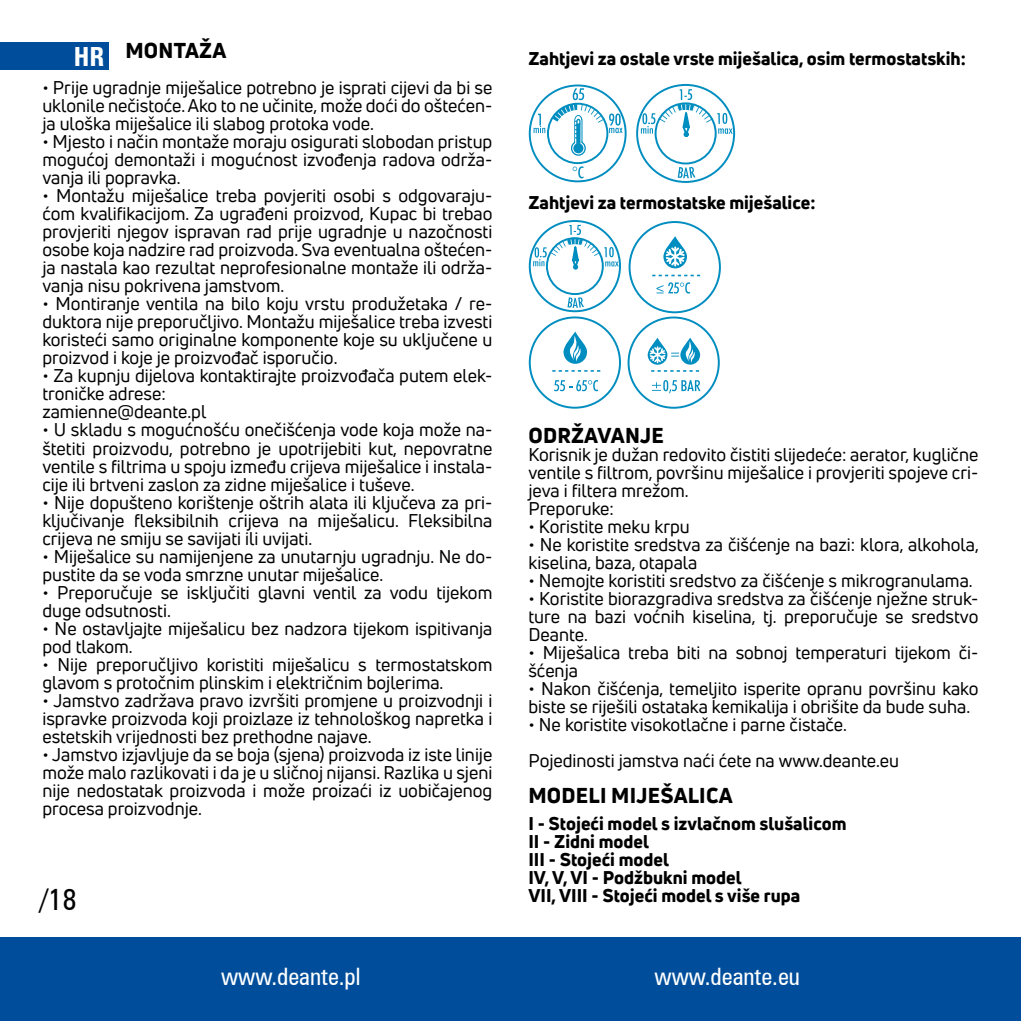
<style>
.page{position:relative;width:1021px;height:1021px;background:#fff}
.page>*{position:absolute;margin:0;border:0;box-sizing:border-box;transform-origin:0 0}
.t1{font:30px "Zurich Cn AT";color:#000}
.t2{font:24px "Zurich Cn AT";color:#fff}
.t3{font:800 21px "Uni Neue";letter-spacing:.01em;color:#000}
.t4{font:18px/18px "Uni Neue";color:#000}
.t5{font:800 18px/18px "Uni Neue";color:#000}
.s1{font-family:"Zurich Cn PL";font-weight:700;font-size:24px;color:#fff}
</style>
<div class="page">
<div style="left:0;top:936px;width:1020px;height:84px;background:#004e9b"></div>
<div style="left:0;top:43px;width:108px;height:27px;background:#004e9b"></div>
<div style="left:636px;top:84px;width:99px;height:99px;border:2px solid #008dc0;border-radius:50%"></div>
<div style="left:654px;top:102px;width:62px;height:62px;border:2px solid #008dc0;border-radius:50%"></div>
<svg style="left:677px;top:167px;width:18px;height:11px"></svg>
<svg style="left:641px;top:89px;width:91px;height:48px"></svg>
<div style="left:529px;top:84px;width:97px;height:98px;border:2px solid #008dc0;border-radius:50%"></div>
<div style="left:547px;top:103px;width:61px;height:61px;border:2px solid #008dc0;border-radius:50%"></div>
<svg style="left:572px;top:166px;width:11px;height:12px"></svg>
<svg style="left:551px;top:88px;width:71px;height:68px"></svg>
<svg style="left:533px;top:114px;width:12px;height:19px"></svg>
<svg style="left:563px;top:331px;width:24px;height:33px"></svg>
<svg style="left:567px;top:336px;width:15px;height:26px"></svg>
<div style="left:529px;top:316px;width:92px;height:92px;border:2px solid #008dc0;border-radius:50%"></div>
<svg style="left:552px;top:370px;width:48px;height:2px"></svg>
<div style="left:627px;top:316px;width:92px;height:93px;border:2px solid #008dc0;border-radius:50%"></div>
<svg style="left:647px;top:338px;width:52px;height:34px"></svg>
<svg style="left:554px;top:380px;width:44px;height:11px"></svg>
<svg style="left:652px;top:380px;width:48px;height:13px"></svg>
<svg style="left:533px;top:220px;width:188px;height:94px"></svg>
<p class="t3" style="left:74px;top:37px;width:154px"><span class="s1">HR</span> MONTAŽA</p>
<p class="t4" style="left:42px;top:79px;width:451px;text-align:justify">• Prije ugradnje miješalice potrebno je isprati cijevi da bi se uklonile nečistoće. Ako to ne učinite, može doći do oštećen&shy;ja uloška miješalice ili slabog protoka vode.</p>
<p class="t4" style="left:42px;top:133px;width:451px;text-align:justify">• Mjesto i način montaže moraju osigurati slobodan pristup mogućoj demontaži i mogućnost izvođenja radova održa&shy;vanja ili popravka.</p>
<p class="t4" style="left:42px;top:187px;width:451px;text-align:justify">• Montažu miješalice treba povjeriti osobi s odgovaraju&shy;ćom kvalifikacijom. Za ugrađeni proizvod, Kupac bi trebao provjeriti njegov ispravan rad prije ugradnje u nazočnosti osobe koja nadzire rad proizvoda. Sva eventualna oštećen&shy;ja nastala kao rezultat neprofesionalne montaže ili održa&shy;vanja nisu pokrivena jamstvom.</p>
<p class="t4" style="left:42px;top:295px;width:451px;text-align:justify">• Montiranje ventila na bilo koju vrstu produžetaka / re&shy;duktora nije preporučljivo. Montažu miješalice treba izvesti koristeći samo originalne komponente koje su uključene u proizvod i koje je proizvođač isporučio.</p>
<p class="t4" style="left:42px;top:367px;width:451px">• Za kupnju dijelova kontaktirajte proizvođača putem elek&shy;troničke adrese:<br>zamienne@deante.pl</p>
<p class="t4" style="left:42px;top:421px;width:451px;text-align:justify">• U skladu s mogućnošću onečišćenja vode koja može na&shy;štetiti proizvodu, potrebno je upotrijebiti kut, nepovratne ventile s filtrima u spoju između crijeva miješalice i instala&shy;cije ili brtveni zaslon za zidne miješalice i tuševe.</p>
<p class="t4" style="left:42px;top:493px;width:451px;text-align:justify">• Nije dopušteno korištenje oštrih alata ili ključeva za pri&shy;ključivanje fleksibilnih crijeva na miješalicu. Fleksibilna crijeva ne smiju se savijati ili uvijati.</p>
<p class="t4" style="left:42px;top:547px;width:451px">• Miješalice su namijenjene za unutarnju ugradnju. Ne do&shy;pustite da se voda smrzne unutar miješalice.</p>
<p class="t4" style="left:42px;top:583px;width:451px">• Preporučuje se isključiti glavni ventil za vodu tijekom duge odsutnosti.</p>
<p class="t4" style="left:42px;top:619px;width:451px">• Ne ostavljajte miješalicu bez nadzora tijekom ispitivanja pod tlakom.</p>
<p class="t4" style="left:42px;top:655px;width:451px">• Nije preporučljivo koristiti miješalicu s termostatskom glavom s protočnim plinskim i električnim bojlerima.</p>
<p class="t4" style="left:42px;top:691px;width:451px;text-align:justify">• Jamstvo zadržava pravo izvršiti promjene u proizvodnji i ispravke proizvoda koji proizlaze iz tehnološkog napretka i estetskih vrijednosti bez prethodne najave.</p>
<p class="t4" style="left:42px;top:745px;width:451px;text-align:justify">• Jamstvo izjavljuje da se boja (sjena) proizvoda iz iste linije može malo razlikovati i da je u sličnoj nijansi. Razlika u sjeni nije nedostatak proizvoda i može proizaći iz uobičajenog procesa proizvodnje.</p>
<h1 class="t1" style="left:40px;top:881px;width:39px">/18</h1>
<p class="t5" style="left:528px;top:49px;width:439px">Zahtjevi za ostale vrste miješalica, osim termostatskih:</p>
<p class="t5" style="left:528px;top:193px;width:288px">Zahtjevi za termostatske miješalice:</p>
<p class="t3" style="left:528px;top:421px;width:137px">ODRŽAVANJE</p>
<p class="t4" style="left:528px;top:445px;width:451px">Korisnik je dužan redovito čistiti slijedeće: aerator, kuglične ventile s filtrom, površinu miješalice i provjeriti spojeve cri&shy;jeva i filtera mrežom.<br>Preporuke:</p>
<p class="t4" style="left:528px;top:517px;width:163px">• Koristite meku krpu</p>
<p class="t4" style="left:528px;top:535px;width:452px">• Ne koristite sredstva za čišćenje na bazi: klora, alkohola, kiselina, baza, otapala</p>
<p class="t4" style="left:528px;top:571px;width:446px">• Nemojte koristiti sredstvo za čišćenje s mikrogranulama.</p>
<p class="t4" style="left:528px;top:589px;width:451px;text-align:justify">• Koristite biorazgradiva sredstva za čišćenje nježne struk&shy;ture na bazi voćnih kiselina, tj. preporučuje se sredstvo Deante.</p>
<p class="t4" style="left:528px;top:643px;width:451px">• Miješalica treba biti na sobnoj temperaturi tijekom či&shy;šćenja</p>
<p class="t4" style="left:528px;top:679px;width:451px">• Nakon čišćenja, temeljito isperite opranu površinu kako biste se riješili ostataka kemikalija i obrišite da bude suha.</p>
<p class="t4" style="left:528px;top:706px;width:372px;line-height:36px">• Ne koristite visokotlačne i parne čistače.<br>Pojedinosti jamstva naći ćete na www.deante.eu</p>
<p class="t3" style="left:528px;top:781px;width:206px">MODELI MIJEŠALICA</p>
<p class="t5" style="left:528px;top:814px;width:319px">I - Stojeći model s izvlačnom slušalicom<br>II - Zidni model<br>III - Stojeći model<br>IV, V, VI - Podžbukni model<br>VII, VIII - Stojeći model s više rupa</p>
<h2 class="t2" style="left:221px;top:962px;width:141px">www.deante.pl</h2>
<h2 class="t2" style="left:654px;top:962px;width:147px">www.deante.eu</h2>
</div>
